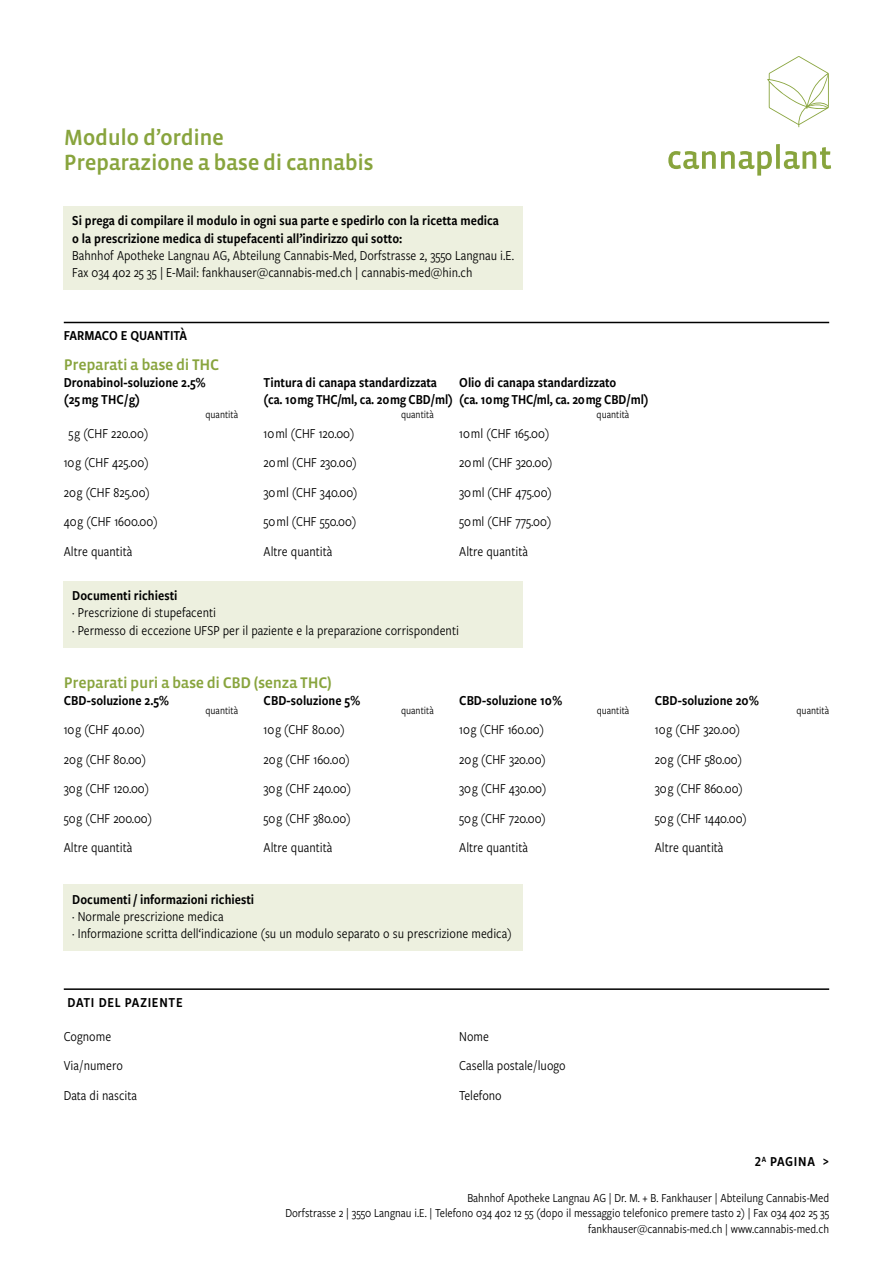
<style>
.page{position:relative;width:893px;height:1263px;background:#fff}
.page>*{position:absolute;margin:0;border:0;box-sizing:border-box;transform-origin:0 0}
.t1{font:500 22.5px/25.5px "Vista Sans OTCE";letter-spacing:-.02em;color:#88a43d}
.t2{font:500 15.75px "Vista Sans OTCE";letter-spacing:-.02em;color:#88a43d}
.t3{font:14.25px/17.2px "Freight Sans Cnd Pro";color:#000}
.t4{font:14.25px/17.2px "Freight Sans Cnd Pro Semi";color:#000}
.t5{font:14.25px "Freight Sans Cnd Pro Semi";letter-spacing:.05em;color:#000}
.t6{font:12.75px/15.8px "Freight Sans Cnd Pro";color:#000;text-align:right}
.t7{font:11.25px "Freight Sans Cnd Pro";color:#000}
</style>
<div class="page">
<svg style="left:668px;top:144px;width:163px;height:32px"></svg>
<svg style="left:767px;top:56px;width:62px;height:71px"></svg>
<div style="left:64px;top:206px;width:459px;height:84px;background:#edf0df"></div>
<hr style="left:64px;top:322px;width:765px;height:1px;background:#000">
<hr style="left:64px;top:988px;width:765px;height:2px;background:#000">
<div style="left:64px;top:581px;width:459px;height:66px;background:#edf0df"></div>
<div style="left:64px;top:884px;width:459px;height:67px;background:#edf0df"></div>
<h1 class="t1" style="left:64px;top:124px;width:312px">Modulo d’ordine<br>Preparazione a base di cannabis</h1>
<p class="t4" style="left:72px;top:212px;width:428px">Si prega di compilare il modulo in ogni sua parte e spedirlo con la ricetta medica o la prescrizione medica di stupefacenti all’indirizzo qui sotto:</p>
<p class="t3" style="left:72px;top:246px;width:443px">Bahnhof Apotheke Langnau AG, Abteilung Cannabis-Med, Dorfstrasse 2, 3550 Langnau i.E.<br>Fax 034 402 25 35 | E-Mail: fankhauser@cannabis-med.ch | cannabis-med@hin.ch</p>
<p class="t4" style="left:64px;top:326px;width:125px">FARMACO E QUANTITÀ</p>
<p class="t2" style="left:64px;top:355px;width:157px">Preparati a base di THC</p>
<p class="t4" style="left:64px;top:373px;width:143px">Dronabinol-soluzione 2.5%</p>
<p class="t4" style="left:264px;top:373px;width:175px">Tintura di canapa standardizzata</p>
<p class="t4" style="left:459px;top:373px;width:159px">Olio di canapa standardizzato</p>
<p class="t4" style="left:64px;top:390px;width:78px">(25 mg THC / g)</p>
<p class="t4" style="left:264px;top:390px;width:387px">(ca. 10 mg THC/ml, ca. 20 mg CBD / ml) (ca. 10 mg THC/ml, ca. 20 mg CBD / ml)</p>
<p class="t3" style="left:69px;top:424px;width:81px">5 g (CHF 220.00)</p>
<p class="t3" style="left:264px;top:424px;width:92px">10 ml (CHF 120.00)</p>
<p class="t3" style="left:459px;top:424px;width:91px">10 ml (CHF 165.00)</p>
<p class="t3" style="left:64px;top:454px;width:86px">10 g (CHF 425.00)</p>
<p class="t3" style="left:264px;top:454px;width:95px">20 ml (CHF 230.00)</p>
<p class="t3" style="left:459px;top:454px;width:95px">20 ml (CHF 320.00)</p>
<p class="t3" style="left:64px;top:483px;width:88px">20 g (CHF 825.00)</p>
<p class="t3" style="left:264px;top:483px;width:95px">30 ml (CHF 340.00)</p>
<p class="t3" style="left:459px;top:483px;width:94px">30 ml (CHF 475.00)</p>
<p class="t3" style="left:64px;top:512px;width:95px">40 g (CHF 1600.00)</p>
<p class="t3" style="left:264px;top:512px;width:94px">50 ml (CHF 550.00)</p>
<p class="t3" style="left:459px;top:512px;width:93px">50 ml (CHF 775.00)</p>
<p class="t3" style="left:64px;top:542px;width:70px">Altre quantità</p>
<p class="t3" style="left:264px;top:542px;width:70px">Altre quantità</p>
<p class="t3" style="left:459px;top:542px;width:70px">Altre quantità</p>
<p class="t7" style="left:205px;top:406px;width:34px">quantità</p>
<p class="t7" style="left:401px;top:406px;width:34px">quantità</p>
<p class="t7" style="left:597px;top:406px;width:34px">quantità</p>
<p class="t4" style="left:72px;top:586px;width:107px">Documenti richiesti</p>
<p class="t3" style="left:72px;top:604px;width:388px">· Prescrizione di stupefacenti<br>· Permesso di eccezione UFSP per il paziente e la preparazione corrispondenti</p>
<p class="t2" style="left:64px;top:673px;width:269px">Preparati puri a base di CBD (senza THC)</p>
<p class="t4" style="left:64px;top:691px;width:107px">CBD-soluzione 2.5%</p>
<p class="t4" style="left:264px;top:691px;width:98px">CBD-soluzione 5%</p>
<p class="t4" style="left:459px;top:691px;width:105px">CBD-soluzione 10%</p>
<p class="t4" style="left:655px;top:691px;width:106px">CBD-soluzione 20%</p>
<p class="t3" style="left:64px;top:720px;width:82px">10 g (CHF 40.00)</p>
<p class="t3" style="left:264px;top:720px;width:82px">10 g (CHF 80.00)</p>
<p class="t3" style="left:459px;top:720px;width:86px">10 g (CHF 160.00)</p>
<p class="t3" style="left:655px;top:720px;width:87px">10 g (CHF 320.00)</p>
<p class="t3" style="left:64px;top:750px;width:84px">20 g (CHF 80.00)</p>
<p class="t3" style="left:264px;top:750px;width:88px">20 g (CHF 160.00)</p>
<p class="t3" style="left:459px;top:750px;width:88px">20 g (CHF 320.00)</p>
<p class="t3" style="left:655px;top:750px;width:89px">20 g (CHF 580.00)</p>
<p class="t3" style="left:64px;top:779px;width:87px">30 g (CHF 120.00)</p>
<p class="t3" style="left:264px;top:779px;width:89px">30 g (CHF 240.00)</p>
<p class="t3" style="left:459px;top:779px;width:89px">30 g (CHF 430.00)</p>
<p class="t3" style="left:655px;top:779px;width:89px">30 g (CHF 860.00)</p>
<p class="t3" style="left:64px;top:809px;width:90px">50 g (CHF 200.00)</p>
<p class="t3" style="left:264px;top:809px;width:88px">50 g (CHF 380.00)</p>
<p class="t3" style="left:459px;top:809px;width:88px">50 g (CHF 720.00)</p>
<p class="t3" style="left:655px;top:809px;width:93px">50 g (CHF 1440.00)</p>
<p class="t3" style="left:64px;top:838px;width:70px">Altre quantità</p>
<p class="t3" style="left:264px;top:838px;width:70px">Altre quantità</p>
<p class="t3" style="left:459px;top:838px;width:70px">Altre quantità</p>
<p class="t3" style="left:655px;top:838px;width:70px">Altre quantità</p>
<p class="t7" style="left:205px;top:703px;width:34px">quantità</p>
<p class="t7" style="left:401px;top:703px;width:34px">quantità</p>
<p class="t7" style="left:597px;top:703px;width:34px">quantità</p>
<p class="t7" style="left:796px;top:703px;width:34px">quantità</p>
<p class="t4" style="left:72px;top:890px;width:183px">Documenti / informazioni richiesti</p>
<p class="t3" style="left:72px;top:907px;width:441px">· Normale prescrizione medica<br>· Informazione scritta dell‘indicazione (su un modulo separato o su prescrizione medica)</p>
<p class="t5" style="left:67px;top:992px;width:117px">DATI DEL PAZIENTE</p>
<p class="t3" style="left:64px;top:1027px;width:49px">Cognome</p>
<p class="t3" style="left:459px;top:1027px;width:31px">Nome</p>
<p class="t3" style="left:64px;top:1056px;width:61px">Via / numero</p>
<p class="t3" style="left:459px;top:1056px;width:108px">Casella postale / luogo</p>
<p class="t3" style="left:64px;top:1086px;width:75px">Data di nascita</p>
<p class="t3" style="left:459px;top:1086px;width:44px">Telefono</p>
<p class="t4" style="left:755px;top:1152px;width:76px">2<sup>A</sup> PAGINA &gt;</p>
<p class="t6" style="left:285px;top:1189px;width:545px">Bahnhof Apotheke Langnau AG | Dr. M. + B. Fankhauser | Abteilung Cannabis-Med<br>Dorfstrasse 2 | 3550 Langnau i.E. | Telefono 034 402 12 55 (dopo il messaggio telefonico premere tasto 2) | Fax 034 402 25 35 fankhauser@cannabis-med.ch | www.cannabis-med.ch</p>
</div>
